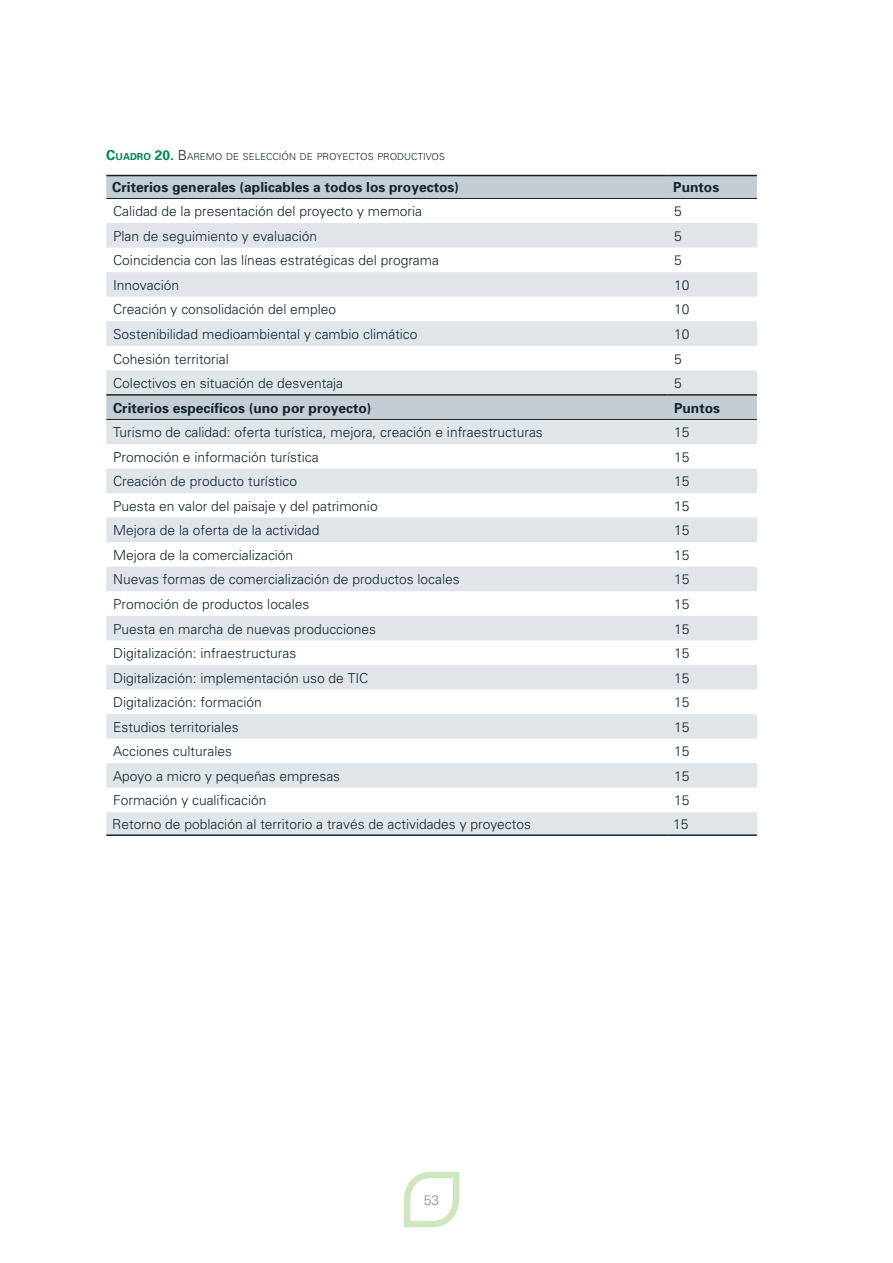
<style>
.page{position:relative;width:893px;height:1263px;background:#fff}
.page>*{position:absolute;margin:0;border:0;box-sizing:border-box;transform-origin:0 0}
.Tabla2{font:300 13.8px "Univers";color:#112530}
.Tabla2-2{font:700 13.8px "Univers";color:#112530}
.t1{font:300 13.8px "Univers";color:#7d8f9a}
.GRAFICO{font:300 9.6px "Univers";color:#112530}
.s1{font-weight:700;font-size:13.8px;color:#008852}
.s2{font-weight:700;color:#008852}
.s3{font-size:13.8px}
</style>
<div class="page">
<svg style="left:404px;top:1172px;width:55px;height:55px"></svg>
<div style="left:106px;top:176px;width:651px;height:22px;background:#c4cdd4"></div>
<svg style="left:106px;top:223px;width:651px;height:611px;fill:#e0e5e9"></svg>
<hr style="left:106px;top:175px;width:561px;height:1px;background:#112530">
<hr style="left:667px;top:175px;width:90px;height:1px;background:#112530">
<hr style="left:106px;top:198px;width:561px;height:1px;background:#112530">
<hr style="left:667px;top:198px;width:90px;height:1px;background:#112530">
<hr style="left:106px;top:834px;width:561px;height:2px;background:#112530">
<hr style="left:667px;top:834px;width:90px;height:2px;background:#112530">
<hr style="left:106px;top:394px;width:561px;height:2px;background:#231f20">
<hr style="left:667px;top:394px;width:90px;height:2px;background:#231f20">
<hr style="left:106px;top:419px;width:561px;height:1px;background:#231f20">
<hr style="left:667px;top:419px;width:90px;height:1px;background:#231f20">
<p class="GRAFICO" style="left:106px;top:151px;width:340px"><span class="s1">C</span><span class="s2">UADRO</span> <span class="s1">20.</span> <span class="s3">B</span>ARE MO DE SE LECCIÓN DE PROYECTOS PRODUCTIVOS</p>
<p class="Tabla2-2" style="left:112px;top:179px;width:348px">Criterios generales (aplicables a todos los proyectos)</p>
<p class="Tabla2-2" style="left:673px;top:179px;width:47px">Puntos</p>
<p class="Tabla2" style="left:113px;top:203px;width:311px">Calidad de la presentación del proyecto y memoria</p>
<p class="Tabla2" style="left:674px;top:203px;width:9px">5</p>
<p class="Tabla2" style="left:113px;top:228px;width:206px">Plan de seguimiento y evaluación</p>
<p class="Tabla2" style="left:674px;top:228px;width:9px">5</p>
<p class="Tabla2" style="left:113px;top:252px;width:327px">Coincidencia con las líneas estratégicas del programa</p>
<p class="Tabla2" style="left:674px;top:252px;width:9px">5</p>
<p class="Tabla2" style="left:113px;top:277px;width:67px">Innovación</p>
<p class="Tabla2" style="left:674px;top:277px;width:17px">10</p>
<p class="Tabla2" style="left:113px;top:301px;width:225px">Creación y consolidación del empleo</p>
<p class="Tabla2" style="left:674px;top:301px;width:17px">10</p>
<p class="Tabla2" style="left:113px;top:326px;width:306px">Sostenibilidad medioambiental y cambio climático</p>
<p class="Tabla2" style="left:674px;top:326px;width:17px">10</p>
<p class="Tabla2" style="left:113px;top:350px;width:117px">Cohesión territorial</p>
<p class="Tabla2" style="left:674px;top:350px;width:9px">5</p>
<p class="Tabla2" style="left:113px;top:375px;width:232px">Colectivos en situación de desventaja</p>
<p class="Tabla2" style="left:674px;top:375px;width:9px">5</p>
<p class="Tabla2-2" style="left:113px;top:399px;width:260px">Criterios específicos (uno por proyecto)</p>
<p class="Tabla2-2" style="left:674px;top:399px;width:47px">Puntos</p>
<p class="Tabla2" style="left:113px;top:424px;width:431px">Turismo de calidad: oferta turística, mejora, creación e infraestructuras</p>
<p class="Tabla2" style="left:674px;top:424px;width:17px">15</p>
<p class="Tabla2" style="left:113px;top:448px;width:207px">Promoción e información turística</p>
<p class="Tabla2" style="left:674px;top:448px;width:17px">15</p>
<p class="Tabla2" style="left:113px;top:473px;width:186px">Creación de producto turístico</p>
<p class="Tabla2" style="left:674px;top:473px;width:17px">15</p>
<p class="Tabla2" style="left:113px;top:498px;width:266px">Puesta en valor del paisaje y del patrimonio</p>
<p class="Tabla2" style="left:674px;top:498px;width:17px">15</p>
<p class="Tabla2" style="left:113px;top:522px;width:208px">Mejora de la oferta de la actividad</p>
<p class="Tabla2" style="left:674px;top:522px;width:17px">15</p>
<p class="Tabla2" style="left:113px;top:547px;width:182px">Mejora de la comercialización</p>
<p class="Tabla2" style="left:674px;top:547px;width:17px">15</p>
<p class="Tabla2" style="left:113px;top:571px;width:348px">Nuevas formas de comercialización de productos locales</p>
<p class="Tabla2" style="left:674px;top:571px;width:17px">15</p>
<p class="Tabla2" style="left:113px;top:596px;width:198px">Promoción de productos locales</p>
<p class="Tabla2" style="left:674px;top:596px;width:17px">15</p>
<p class="Tabla2" style="left:113px;top:620px;width:265px">Puesta en marcha de nuevas producciones</p>
<p class="Tabla2" style="left:674px;top:620px;width:17px">15</p>
<p class="Tabla2" style="left:113px;top:645px;width:185px">Digitalización: infraestructuras</p>
<p class="Tabla2" style="left:674px;top:645px;width:17px">15</p>
<p class="Tabla2" style="left:113px;top:669px;width:257px">Digitalización: implementación uso de TIC</p>
<p class="Tabla2" style="left:674px;top:669px;width:17px">15</p>
<p class="Tabla2" style="left:113px;top:694px;width:150px">Digitalización: formación</p>
<p class="Tabla2" style="left:674px;top:694px;width:17px">15</p>
<p class="Tabla2" style="left:113px;top:719px;width:127px">Estudios territoriales</p>
<p class="Tabla2" style="left:674px;top:719px;width:17px">15</p>
<p class="Tabla2" style="left:113px;top:743px;width:120px">Acciones culturales</p>
<p class="Tabla2" style="left:674px;top:743px;width:17px">15</p>
<p class="Tabla2" style="left:113px;top:768px;width:229px">Apoyo a micro y pequeñas empresas</p>
<p class="Tabla2" style="left:674px;top:768px;width:17px">15</p>
<p class="Tabla2" style="left:113px;top:792px;width:155px">Formación y cualificación</p>
<p class="Tabla2" style="left:674px;top:792px;width:17px">15</p>
<p class="Tabla2" style="left:112px;top:816px;width:420px">Retorno de población al territorio a través de actividades y proyectos</p>
<p class="Tabla2" style="left:673px;top:816px;width:17px">15</p>
<p class="t1" style="left:424px;top:1191px;width:17px">53</p>
</div>
